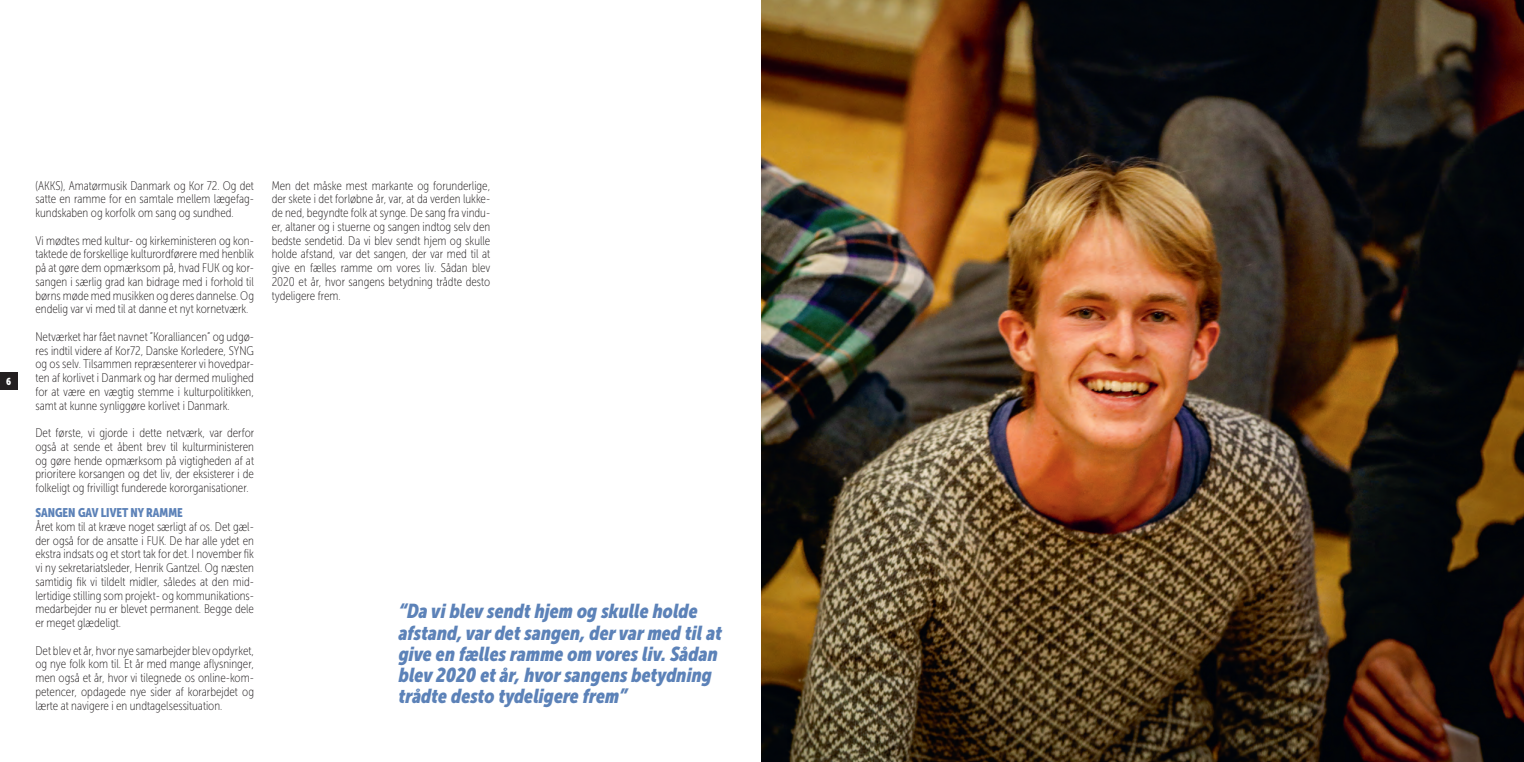
<style>
.page{position:relative;width:1524px;height:762px;background:#fff}
.page>*{position:absolute;margin:0;border:0;box-sizing:border-box;transform-origin:0 0}
.t1{font:italic 20px/21.2px "Museo Sans Cond 900";color:#5c82b8}
.t2{font:12.5px/13.8px "Museo Sans Cond 100";color:#231f20;text-align:justify}
.t3{font:12.5px "Museo Sans Cond 900";color:#5c82b8}
.t4{font:10px "Museo Sans Cond 900";color:#fff}
</style>
<div class="page">
<img style="left:762px;top:0;width:762px;height:762px">
<div style="left:0;top:372px;width:18px;height:18px;background:#231f20"></div>
<p class="t4" style="left:6px;top:375px;width:7px">6</p>
<p class="t2" style="left:35px;top:179px;width:220px">(AKKS), Amatørmusik Danmark og Kor 72. Og det satte en ramme for en samtale mellem lægefag&shy;kundskaben og korfolk om sang og sundhed.</p>
<p class="t2" style="left:35px;top:234px;width:220px">Vi mødtes med kultur- og kirkeministeren og kon&shy;taktede de forskellige kulturordførere med henblik på at gøre dem opmærksom på, hvad FUK og kor&shy;sangen i særlig grad kan bidrage med i forhold til børns møde med musikken og deres dannelse. Og endelig var vi med til at danne et nyt kornetværk.</p>
<p class="t2" style="left:35px;top:330px;width:220px">Netværket har fået navnet ”Koralliancen” og udgø&shy;res indtil videre af Kor72, Danske Korledere, SYNG og os selv. Tilsammen repræsenterer vi hovedpar&shy;ten af korlivet i Danmark og har dermed mulighed for at være en vægtig stemme i kulturpolitikken, samt at kunne synliggøre korlivet i Danmark.</p>
<p class="t2" style="left:35px;top:426px;width:220px">Det første, vi gjorde i dette netværk, var derfor også at sende et åbent brev til kulturministeren og gøre hende opmærksom på vigtigheden af at prioritere korsangen og det liv, der eksisterer i de folkeligt og frivilligt funderede kororganisationer.</p>
<p class="t3" style="left:35px;top:506px;width:149px">SANGEN GAV LIVET NY RAMME</p>
<p class="t2" style="left:35px;top:520px;width:220px">Året kom til at kræve noget særligt af os. Det gæl&shy;der også for de ansatte i FUK. De har alle ydet en ekstra indsats og et stort tak for det. I november fik vi ny sekretariatsleder, Henrik Gantzel. Og næsten samtidig fik vi tildelt midler, således at den mid&shy;lertidige stilling som projekt- og kommunikations&shy;medarbejder nu er blevet permanent. Begge dele er meget glædeligt.</p>
<p class="t2" style="left:35px;top:644px;width:220px">Det blev et år, hvor nye samarbejder blev opdyrket, og nye folk kom til. Et år med mange aflysninger, men også et år, hvor vi tilegnede os online-kom&shy;petencer, opdagede nye sider af korarbejdet og lærte at navigere i en undtagelsessituation.</p>
<p class="t2" style="left:272px;top:179px;width:220px">Men det måske mest markante og forunderlige, der skete i det forløbne år, var, at da verden lukke&shy;de ned, begyndte folk at synge. De sang fra vindu&shy;er, altaner og i stuerne og sangen indtog selv den bedste sendetid. Da vi blev sendt hjem og skulle holde afstand, var det sangen, der var med til at give en fælles ramme om vores liv. Sådan blev 2020 et år, hvor sangens betydning trådte desto tydeligere frem.</p>
<p class="t1" style="left:399px;top:601px;width:325px">“Da vi blev sendt hjem og skulle holde afstand, var det sangen, der var med til at give en fælles ramme om vores liv. Sådan blev 2020 et år, hvor sangens betydning trådte desto tydeligere frem”</p>
</div>
